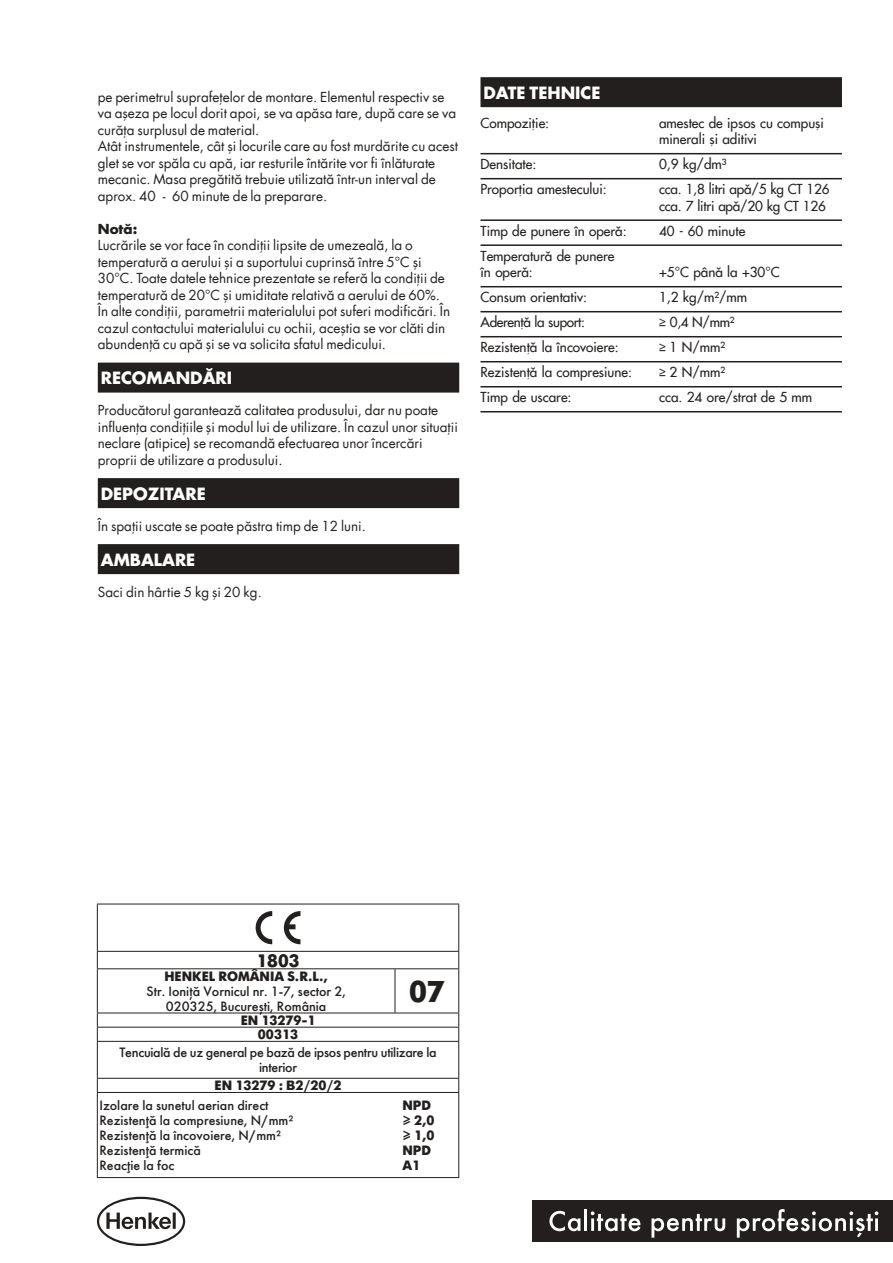
<style>
.page{position:relative;width:893px;height:1263px;background:#fff}
.page>*{position:absolute;margin:0;border:0;box-sizing:border-box;transform-origin:0 0}
.t1{font:700 30px "Futura Futuris";color:#241f1f}
.t2{font:700 18px "Futura Futuris";color:#241f1f}
.t3{font:700 16.5px "Futura Std";color:#fff}
.t4{font:13.5px/16.5px "Futura Std";color:#241f1f}
.t5{font:13.5px/16.5px "Futura Portos";color:#241f1f}
.t6{font:13.5px/15px "Futura Futuris";color:#241f1f;text-align:center}
.t7{font:700 13.5px/14.1px "Futura Futuris";color:#241f1f;text-align:center}
.t8{font:13.5px/15px "Futura Futuris";letter-spacing:-.02em;color:#241f1f;text-align:center}
.t9{font:13.5px "Futura Portos";letter-spacing:-.025em;color:#241f1f}
.t10{font:700 13.5px "Futura Std";color:#241f1f}
</style>
<div class="page">
<div style="left:98px;top:363px;width:361px;height:30px;background:#241f1f"></div>
<div style="left:98px;top:478px;width:361px;height:30px;background:#241f1f"></div>
<div style="left:98px;top:544px;width:361px;height:30px;background:#241f1f"></div>
<div style="left:480px;top:77px;width:362px;height:30px;background:#241f1f"></div>
<hr style="left:480px;top:153px;width:362px;height:1px;background:#241f1f">
<hr style="left:480px;top:178px;width:362px;height:1px;background:#241f1f">
<hr style="left:480px;top:219px;width:362px;height:2px;background:#241f1f">
<hr style="left:480px;top:244px;width:362px;height:2px;background:#241f1f">
<hr style="left:480px;top:286px;width:362px;height:1px;background:#241f1f">
<hr style="left:480px;top:311px;width:362px;height:1px;background:#241f1f">
<hr style="left:480px;top:336px;width:362px;height:1px;background:#241f1f">
<hr style="left:480px;top:361px;width:362px;height:1px;background:#241f1f">
<hr style="left:480px;top:386px;width:362px;height:1px;background:#241f1f">
<hr style="left:480px;top:411px;width:362px;height:1px;background:#241f1f">
<hr style="left:97px;top:904px;width:298px;height:1px;background:#241f1f">
<hr style="left:97px;top:904px;width:1px;height:47px;background:#241f1f">
<hr style="left:395px;top:904px;width:64px;height:1px;background:#241f1f">
<hr style="left:458px;top:904px;width:1px;height:47px;background:#241f1f">
<hr style="left:97px;top:951px;width:298px;height:1px;background:#241f1f">
<svg style="left:97px;top:952px;width:1px;height:16px"></svg>
<hr style="left:395px;top:951px;width:64px;height:1px;background:#241f1f">
<svg style="left:458px;top:952px;width:1px;height:16px"></svg>
<hr style="left:97px;top:968px;width:298px;height:1px;background:#241f1f">
<hr style="left:97px;top:969px;width:1px;height:43px;background:#241f1f">
<hr style="left:395px;top:968px;width:64px;height:1px;background:#241f1f">
<hr style="left:395px;top:969px;width:1px;height:43px;background:#241f1f">
<hr style="left:458px;top:969px;width:1px;height:43px;background:#241f1f">
<hr style="left:97px;top:1012px;width:298px;height:1px;background:#241f1f">
<hr style="left:395px;top:1012px;width:64px;height:1px;background:#241f1f">
<hr style="left:97px;top:1027px;width:298px;height:1px;background:#241f1f">
<svg style="left:97px;top:1013px;width:1px;height:28px"></svg>
<hr style="left:395px;top:1027px;width:64px;height:1px;background:#241f1f">
<svg style="left:458px;top:1013px;width:1px;height:28px"></svg>
<hr style="left:97px;top:1041px;width:298px;height:1px;background:#241f1f">
<hr style="left:97px;top:1042px;width:1px;height:36px;background:#241f1f">
<hr style="left:395px;top:1041px;width:64px;height:1px;background:#241f1f">
<hr style="left:458px;top:1042px;width:1px;height:36px;background:#241f1f">
<hr style="left:97px;top:1078px;width:298px;height:1px;background:#241f1f">
<svg style="left:97px;top:1079px;width:1px;height:13px"></svg>
<hr style="left:395px;top:1078px;width:64px;height:1px;background:#241f1f">
<svg style="left:458px;top:1079px;width:1px;height:13px"></svg>
<hr style="left:97px;top:1092px;width:298px;height:1px;background:#241f1f">
<hr style="left:97px;top:1093px;width:1px;height:84px;background:#241f1f">
<hr style="left:395px;top:1092px;width:64px;height:1px;background:#241f1f">
<hr style="left:458px;top:1093px;width:1px;height:84px;background:#241f1f">
<hr style="left:97px;top:1177px;width:298px;height:1px;background:#241f1f">
<hr style="left:395px;top:1177px;width:64px;height:1px;background:#241f1f">
<svg style="left:256px;top:911px;width:16px;height:33px"></svg>
<svg style="left:284px;top:911px;width:16px;height:33px"></svg>
<div style="left:533px;top:1200px;width:360px;height:42px;background:#241f1f"></div>
<svg style="left:549px;top:1211px;width:31px;height:20px"></svg>
<hr style="left:584px;top:1209px;width:3px;height:22px;background:#fff">
<svg style="left:591px;top:1211px;width:49px;height:20px"></svg>
<svg style="left:651px;top:1214px;width:74px;height:23px"></svg>
<svg style="left:737px;top:1209px;width:141px;height:28px"></svg>
<svg style="left:97px;top:1197px;width:88px;height:49px"></svg>
<p class="t4" style="left:98px;top:88px;width:362px">pe perimetrul suprafețelor de montare. Elementul respectiv se va așeza pe locul dorit apoi, se va apăsa tare, după care se va curăța surplusul de material.<br>Atât instrumentele, cât și locurile care au fost murdărite cu acest glet se vor spăla cu apă, iar resturile întărite vor fi înlăturate mecanic. Masa pregătită trebuie utilizată într-un interval de aprox. 40 - 60 minute de la preparare.</p>
<p class="t10" style="left:98px;top:219px;width:41px">Notă:</p>
<p class="t4" style="left:98px;top:237px;width:354px">Lucrările se vor face în condiții lipsite de umezeală, la o temperatură a aerului și a suportului cuprinsă între 5°C și 30°C. Toate datele tehnice prezentate se referă la condiții de temperatură de 20°C și umiditate relativă a aerului de 60%.<br>În alte condiții, parametrii materialului pot suferi modificări. În cazul contactului materialului cu ochii, aceștia se vor clăti din abundență cu apă și se va solicita sfatul medicului.</p>
<p class="t3" style="left:101px;top:367px;width:133px">RECOMANDĂRI</p>
<p class="t4" style="left:98px;top:402px;width:362px">Producătorul garantează calitatea produsului, dar nu poate influența condițiile și modul lui de utilizare. În cazul unor situații neclare (atipice) se recomandă efectuarea unor încercări proprii de utilizare a produsului.</p>
<p class="t3" style="left:101px;top:482px;width:107px">DEPOZITARE</p>
<p class="t4" style="left:98px;top:517px;width:270px">În spații uscate se poate păstra timp de 12 luni.</p>
<p class="t3" style="left:101px;top:548px;width:96px">AMBALARE</p>
<p class="t4" style="left:98px;top:583px;width:166px">Saci din hârtie 5 kg și 20 kg.</p>
<p class="t3" style="left:483px;top:81px;width:119px">DATE TEHNICE</p>
<p class="t5" style="left:480px;top:115px;width:70px">Compoziție:</p>
<p class="t5" style="left:659px;top:115px;width:166px">amestec de ipsos cu compuși minerali și aditivi</p>
<p class="t5" style="left:480px;top:156px;width:57px">Densitate:</p>
<p class="t5" style="left:659px;top:156px;width:69px">0,9 kg/dm³</p>
<p class="t5" style="left:480px;top:181px;width:128px">Proporția amestecului:</p>
<p class="t5" style="left:659px;top:181px;width:172px">cca. 1,8 litri apă/5 kg CT 126 cca. 7 litri apă/20 kg CT 126</p>
<p class="t5" style="left:480px;top:223px;width:148px">Timp de punere în operă:</p>
<p class="t5" style="left:659px;top:223px;width:88px">40 - 60 minute</p>
<p class="t5" style="left:481px;top:248px;width:135px">Temperatură de punere în operă:</p>
<p class="t5" style="left:659px;top:264px;width:122px">+5°C până la +30°C</p>
<p class="t5" style="left:481px;top:289px;width:108px">Consum orientativ:</p>
<p class="t5" style="left:659px;top:289px;width:90px">1,2 kg/m²/mm</p>
<p class="t9" style="left:481px;top:314px;width:106px">Aderență la suport:</p>
<p class="t5" style="left:670px;top:314px;width:66px">0,4 N/mm²</p>
<p class="t5" style="left:481px;top:339px;width:140px">Rezistență la încovoiere:</p>
<p class="t5" style="left:670px;top:339px;width:57px">1 N/mm²</p>
<p class="t5" style="left:481px;top:364px;width:153px">Rezistență la compresiune:</p>
<p class="t5" style="left:670px;top:364px;width:57px">2 N/mm²</p>
<p class="t5" style="left:481px;top:389px;width:92px">Timp de uscare:</p>
<p class="t5" style="left:659px;top:389px;width:154px">cca. 24 ore/strat de 5 mm</p>
<h2 class="t2" style="left:257px;top:950px;width:44px">1803</h2>
<p class="t7" style="left:164px;top:969px;width:165px">HENKEL ROMÂNIA S.R.L.,</p>
<p class="t6" style="left:146px;top:984px;width:201px">Str. Ioniță Vornicul nr. 1-7, sector 2,<br>020325, București, România</p>
<h1 class="t1" style="left:409px;top:974px;width:37px">07</h1>
<p class="t7" style="left:241px;top:1013px;width:76px">EN 13279-1<br>00313</p>
<p class="t8" style="left:119px;top:1045px;width:319px">Tencuială de uz general pe bază de ipsos pentru utilizare la interior</p>
<p class="t7" style="left:215px;top:1079px;width:128px">EN 13279 : B2/20/2</p>
<p class="t6" style="left:99px;top:1098px;width:171px">Izolare la sunetul aerian direct</p>
<p class="t7" style="left:402px;top:1098px;width:30px">NPD</p>
<p class="t6" style="left:99px;top:1113px;width:196px">Rezistenţă la compresiune, N/mm²</p>
<p class="t7" style="left:402px;top:1113px;width:34px">≥ 2,0</p>
<p class="t6" style="left:99px;top:1128px;width:183px">Rezistenţă la încovoiere, N/mm²</p>
<p class="t7" style="left:402px;top:1128px;width:34px">≥ 1,0</p>
<p class="t6" style="left:99px;top:1143px;width:103px">Rezistenţă termică</p>
<p class="t7" style="left:402px;top:1143px;width:30px">NPD</p>
<p class="t6" style="left:99px;top:1158px;width:76px">Reacţie la foc</p>
<p class="t7" style="left:402px;top:1158px;width:19px">A1</p>
</div>
